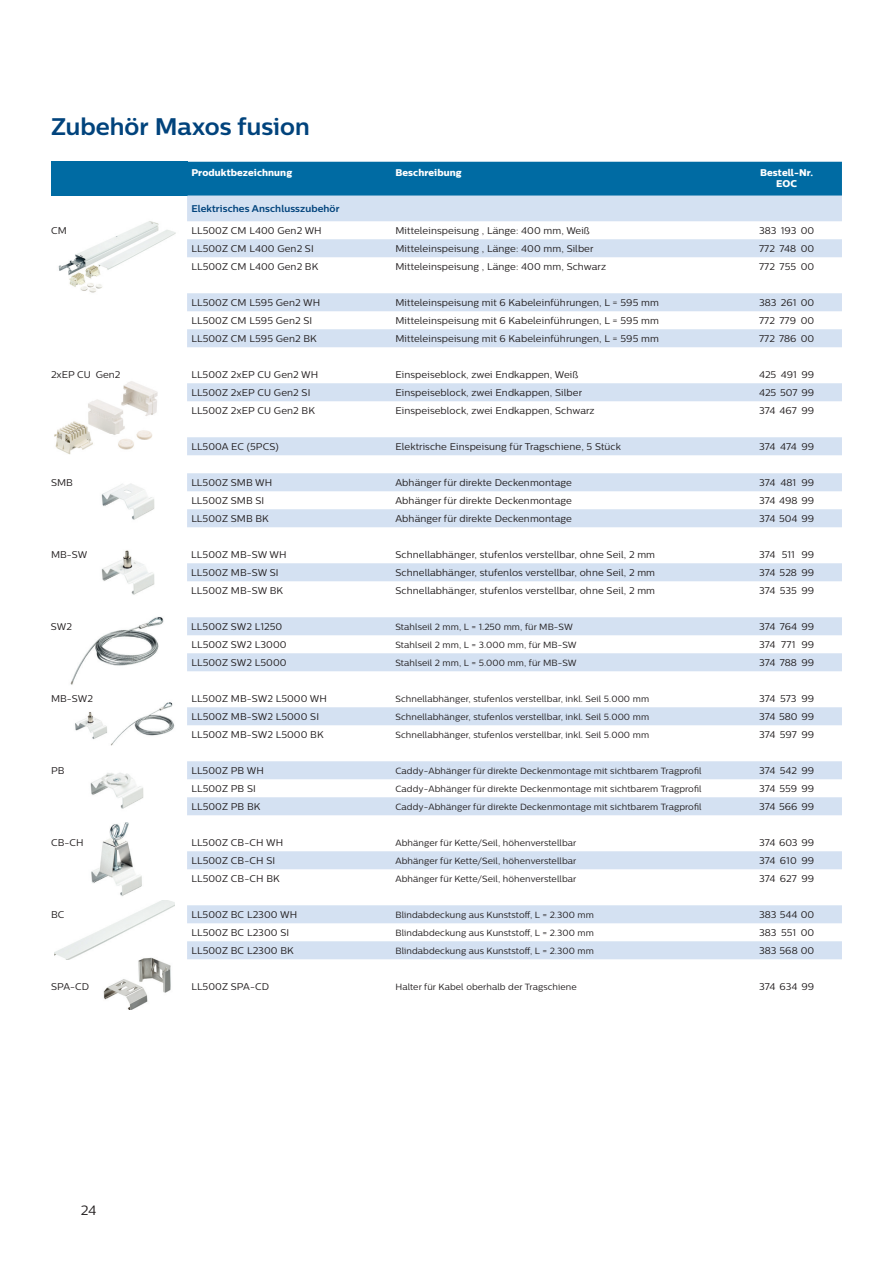
<style>
.page{position:relative;width:893px;height:1263px;background:#fff}
.page>*{position:absolute;margin:0;border:0;box-sizing:border-box;transform-origin:0 0}
.t1{font:700 24px "Centrale Sans";color:#01437c}
.t2{font:13.5px "Centrale Sans";color:#231f20}
.t3{font:9.75px "Centrale Sans";letter-spacing:.01em;color:#231f20}
.t4{font:9.75px/10.5px "Centrale Sans X Bold";letter-spacing:.01em;color:#fff;text-align:center}
.t5{font:700 9.75px "Centrale Sans";letter-spacing:.01em;color:#01437c}
.t6{font:9px "Centrale Sans";letter-spacing:.01em;color:#231f20}
</style>
<div class="page">
<img style="left:54px;top:381px;width:104px;height:74px">
<img style="left:90px;top:773px;width:54px;height:36px">
<img style="left:91px;top:822px;width:51px;height:74px">
<img style="left:70px;top:617px;width:94px;height:68px">
<img style="left:75px;top:702px;width:100px;height:44px">
<img style="left:101px;top:483px;width:54px;height:37px">
<img style="left:101px;top:550px;width:54px;height:45px">
<img style="left:55px;top:900px;width:120px;height:59px">
<img style="left:58px;top:221px;width:118px;height:72px">
<div style="left:51px;top:162px;width:136px;height:34px;background:#006ba3"></div>
<div style="left:187px;top:162px;width:655px;height:34px;background:#006ba3"></div>
<svg style="left:187px;top:196px;width:655px;height:763px"></svg>
<img style="left:99px;top:956px;width:76px;height:54px">
<h1 class="t1" style="left:51px;top:112px;width:260px">Zubehör Maxos fusion</h1>
<p class="t4" style="left:191px;top:168px;width:102px">Produktbezeichnung</p>
<p class="t4" style="left:395px;top:168px;width:68px">Beschreibung</p>
<p class="t4" style="left:760px;top:168px;width:55px">Bestell-Nr.<br>EOC</p>
<p class="t5" style="left:191px;top:203px;width:150px">Elektrisches Anschlusszubehör</p>
<p class="t3" style="left:51px;top:225px;width:17px">CM</p>
<p class="t3" style="left:191px;top:225px;width:132px">LL500Z CM L400 Gen2 WH</p>
<p class="t3" style="left:395px;top:225px;width:196px">Mitteleinspeisung , Länge: 400 mm, Weiß</p>
<p class="t3" style="left:759px;top:225px;width:57px">383 193 00</p>
<p class="t3" style="left:191px;top:243px;width:124px">LL500Z CM L400 Gen2 SI</p>
<p class="t3" style="left:395px;top:243px;width:200px">Mitteleinspeisung , Länge: 400 mm, Silber</p>
<p class="t3" style="left:759px;top:243px;width:57px">772 748 00</p>
<p class="t3" style="left:191px;top:261px;width:129px">LL500Z CM L400 Gen2 BK</p>
<p class="t3" style="left:395px;top:261px;width:212px">Mitteleinspeisung , Länge: 400 mm, Schwarz</p>
<p class="t3" style="left:759px;top:261px;width:57px">772 755 00</p>
<p class="t3" style="left:191px;top:297px;width:130px">LL500Z CM L595 Gen2 WH</p>
<p class="t3" style="left:395px;top:297px;width:265px">Mitteleinspeisung mit 6 Kabeleinführungen, L = 595 mm</p>
<p class="t3" style="left:759px;top:297px;width:57px">383 261 00</p>
<p class="t3" style="left:191px;top:315px;width:122px">LL500Z CM L595 Gen2 SI</p>
<p class="t3" style="left:395px;top:315px;width:265px">Mitteleinspeisung mit 6 Kabeleinführungen, L = 595 mm</p>
<p class="t3" style="left:759px;top:315px;width:57px">772 779 00</p>
<p class="t3" style="left:191px;top:333px;width:127px">LL500Z CM L595 Gen2 BK</p>
<p class="t3" style="left:395px;top:333px;width:265px">Mitteleinspeisung mit 6 Kabeleinführungen, L = 595 mm</p>
<p class="t3" style="left:759px;top:333px;width:57px">772 786 00</p>
<p class="t3" style="left:51px;top:369px;width:71px">2xEP CU Gen2</p>
<p class="t3" style="left:191px;top:369px;width:129px">LL500Z 2xEP CU Gen2 WH</p>
<p class="t3" style="left:395px;top:369px;width:184px">Einspeiseblock, zwei Endkappen, Weiß</p>
<p class="t3" style="left:759px;top:369px;width:57px">425 491 99</p>
<p class="t3" style="left:191px;top:387px;width:121px">LL500Z 2xEP CU Gen2 SI</p>
<p class="t3" style="left:395px;top:387px;width:188px">Einspeiseblock, zwei Endkappen, Silber</p>
<p class="t3" style="left:759px;top:387px;width:57px">425 507 99</p>
<p class="t3" style="left:191px;top:405px;width:125px">LL500Z 2xEP CU Gen2 BK</p>
<p class="t3" style="left:395px;top:405px;width:201px">Einspeiseblock, zwei Endkappen, Schwarz</p>
<p class="t3" style="left:759px;top:405px;width:57px">374 467 99</p>
<p class="t3" style="left:191px;top:441px;width:89px">LL500A EC (5PCS)</p>
<p class="t3" style="left:395px;top:441px;width:227px">Elektrische Einspeisung für Tragschiene, 5 Stück</p>
<p class="t3" style="left:759px;top:441px;width:57px">374 474 99</p>
<p class="t3" style="left:51px;top:477px;width:23px">SMB</p>
<p class="t3" style="left:191px;top:477px;width:82px">LL500Z SMB WH</p>
<p class="t3" style="left:395px;top:477px;width:178px">Abhänger für direkte Deckenmontage</p>
<p class="t3" style="left:759px;top:477px;width:57px">374 481 99</p>
<p class="t3" style="left:191px;top:495px;width:74px">LL500Z SMB SI</p>
<p class="t3" style="left:395px;top:495px;width:178px">Abhänger für direkte Deckenmontage</p>
<p class="t3" style="left:759px;top:495px;width:57px">374 498 99</p>
<p class="t3" style="left:191px;top:513px;width:79px">LL500Z SMB BK</p>
<p class="t3" style="left:395px;top:513px;width:178px">Abhänger für direkte Deckenmontage</p>
<p class="t3" style="left:759px;top:513px;width:57px">374 504 99</p>
<p class="t3" style="left:51px;top:549px;width:38px">MB-SW</p>
<p class="t3" style="left:191px;top:549px;width:97px">LL500Z MB-SW WH</p>
<p class="t3" style="left:395px;top:549px;width:261px">Schnellabhänger, stufenlos verstellbar, ohne Seil, 2 mm</p>
<p class="t3" style="left:759px;top:549px;width:57px">374 511 99</p>
<p class="t3" style="left:191px;top:567px;width:89px">LL500Z MB-SW SI</p>
<p class="t3" style="left:395px;top:567px;width:261px">Schnellabhänger, stufenlos verstellbar, ohne Seil, 2 mm</p>
<p class="t3" style="left:759px;top:567px;width:57px">374 528 99</p>
<p class="t3" style="left:191px;top:585px;width:93px">LL500Z MB-SW BK</p>
<p class="t3" style="left:395px;top:585px;width:261px">Schnellabhänger, stufenlos verstellbar, ohne Seil, 2 mm</p>
<p class="t3" style="left:759px;top:585px;width:57px">374 535 99</p>
<p class="t3" style="left:51px;top:621px;width:23px">SW2</p>
<p class="t3" style="left:191px;top:621px;width:92px">LL500Z SW2 L1250</p>
<p class="t6" style="left:395px;top:621px;width:179px">Stahlseil 2 mm, L = 1.250 mm, für MB-SW</p>
<p class="t3" style="left:759px;top:621px;width:57px">374 764 99</p>
<p class="t3" style="left:191px;top:639px;width:97px">LL500Z SW2 L3000</p>
<p class="t6" style="left:395px;top:639px;width:183px">Stahlseil 2 mm, L = 3.000 mm, für MB-SW</p>
<p class="t3" style="left:759px;top:639px;width:57px">374 771 99</p>
<p class="t3" style="left:191px;top:657px;width:97px">LL500Z SW2 L5000</p>
<p class="t6" style="left:395px;top:657px;width:183px">Stahlseil 2 mm, L = 5.000 mm, für MB-SW</p>
<p class="t3" style="left:759px;top:657px;width:57px">374 788 99</p>
<p class="t3" style="left:51px;top:693px;width:44px">MB-SW2</p>
<p class="t3" style="left:191px;top:693px;width:137px">LL500Z MB-SW2 L5000 WH</p>
<p class="t6" style="left:395px;top:693px;width:255px">Schnellabhänger, stufenlos verstellbar, inkl. Seil 5.000 mm</p>
<p class="t3" style="left:759px;top:693px;width:57px">374 573 99</p>
<p class="t3" style="left:191px;top:711px;width:129px">LL500Z MB-SW2 L5000 SI</p>
<p class="t6" style="left:395px;top:711px;width:255px">Schnellabhänger, stufenlos verstellbar, inkl. Seil 5.000 mm</p>
<p class="t3" style="left:759px;top:711px;width:57px">374 580 99</p>
<p class="t3" style="left:191px;top:729px;width:134px">LL500Z MB-SW2 L5000 BK</p>
<p class="t6" style="left:395px;top:729px;width:255px">Schnellabhänger, stufenlos verstellbar, inkl. Seil 5.000 mm</p>
<p class="t3" style="left:759px;top:729px;width:57px">374 597 99</p>
<p class="t3" style="left:51px;top:765px;width:15px">PB</p>
<p class="t3" style="left:191px;top:765px;width:74px">LL500Z PB WH</p>
<p class="t6" style="left:395px;top:765px;width:308px">Caddy-Abhänger für direkte Deckenmontage mit sichtbarem Tragprofil</p>
<p class="t3" style="left:759px;top:765px;width:57px">374 542 99</p>
<p class="t3" style="left:191px;top:783px;width:66px">LL500Z PB SI</p>
<p class="t6" style="left:395px;top:783px;width:308px">Caddy-Abhänger für direkte Deckenmontage mit sichtbarem Tragprofil</p>
<p class="t3" style="left:759px;top:783px;width:57px">374 559 99</p>
<p class="t3" style="left:191px;top:801px;width:71px">LL500Z PB BK</p>
<p class="t6" style="left:395px;top:801px;width:308px">Caddy-Abhänger für direkte Deckenmontage mit sichtbarem Tragprofil</p>
<p class="t3" style="left:759px;top:801px;width:57px">374 566 99</p>
<p class="t3" style="left:51px;top:837px;width:34px">CB-CH</p>
<p class="t3" style="left:191px;top:837px;width:93px">LL500Z CB-CH WH</p>
<p class="t6" style="left:395px;top:837px;width:182px">Abhänger für Kette/Seil, höhenverstellbar</p>
<p class="t3" style="left:759px;top:837px;width:57px">374 603 99</p>
<p class="t3" style="left:191px;top:855px;width:85px">LL500Z CB-CH SI</p>
<p class="t6" style="left:395px;top:855px;width:182px">Abhänger für Kette/Seil, höhenverstellbar</p>
<p class="t3" style="left:759px;top:855px;width:57px">374 610 99</p>
<p class="t3" style="left:191px;top:873px;width:90px">LL500Z CB-CH BK</p>
<p class="t6" style="left:395px;top:873px;width:182px">Abhänger für Kette/Seil, höhenverstellbar</p>
<p class="t3" style="left:759px;top:873px;width:57px">374 627 99</p>
<p class="t3" style="left:51px;top:909px;width:15px">BC</p>
<p class="t3" style="left:191px;top:909px;width:107px">LL500Z BC L2300 WH</p>
<p class="t6" style="left:395px;top:909px;width:200px">Blindabdeckung aus Kunststoff, L = 2.300 mm</p>
<p class="t3" style="left:759px;top:909px;width:57px">383 544 00</p>
<p class="t3" style="left:191px;top:927px;width:99px">LL500Z BC L2300 SI</p>
<p class="t6" style="left:395px;top:927px;width:200px">Blindabdeckung aus Kunststoff, L = 2.300 mm</p>
<p class="t3" style="left:759px;top:927px;width:57px">383 551 00</p>
<p class="t3" style="left:191px;top:945px;width:104px">LL500Z BC L2300 BK</p>
<p class="t6" style="left:395px;top:945px;width:200px">Blindabdeckung aus Kunststoff, L = 2.300 mm</p>
<p class="t3" style="left:759px;top:945px;width:57px">383 568 00</p>
<p class="t3" style="left:51px;top:981px;width:40px">SPA-CD</p>
<p class="t3" style="left:191px;top:981px;width:79px">LL500Z SPA-CD</p>
<p class="t6" style="left:395px;top:981px;width:183px">Halter für Kabel oberhalb der Tragschiene</p>
<p class="t3" style="left:759px;top:981px;width:57px">374 634 99</p>
<h2 class="t2" style="left:81px;top:1202px;width:17px">24</h2>
</div>
